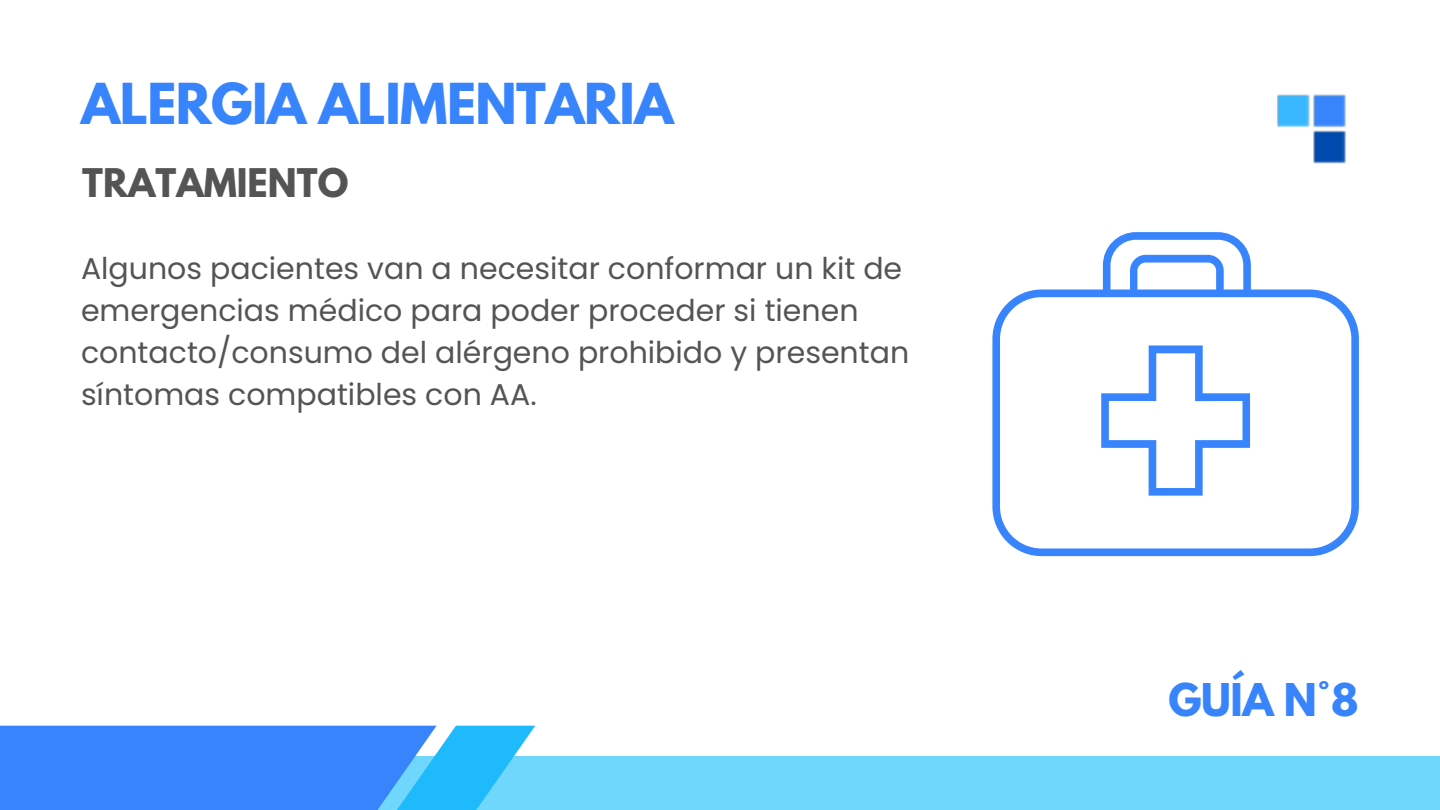
<style>
.page{position:relative;width:1440px;height:810px;background:#fff}
.page>*{position:absolute;margin:0;border:0;box-sizing:border-box;transform-origin:0 0}
.t1{font:700 50px "League Spartan";letter-spacing:-.01em;color:#3884fd}
.t2{font:700 40px "League Spartan";color:#3884fd}
.t3{font:700 35px "League Spartan";color:#545454}
.t4{font:30px/42px "Poppins";color:#545454}
</style>
<div class="page">
<div style="left:288px;top:757px;width:1152px;height:53px;background:#70d7fc"></div>
<svg style="left:0;top:726px;width:535px;height:84px;background:#3c94fc"></svg>
<img style="left:1277px;top:94px;width:69px;height:70px">
<svg style="left:992px;top:232px;width:367px;height:324px"></svg>
<p class="t1" style="left:81px;top:79px;width:594px">ALERGIA ALIMENTARIA</p>
<p class="t3" style="left:82px;top:166px;width:268px">TRATAMIENTO</p>
<p class="t4" style="left:81px;top:247px;width:830px">Algunos pacientes van a necesitar conformar un kit de emergencias médico para poder proceder si tienen contacto/consumo del alérgeno prohibido y presentan síntomas compatibles con AA.</p>
<p class="t2" style="left:1168px;top:680px;width:192px">GUÍA N°8</p>
</div>
